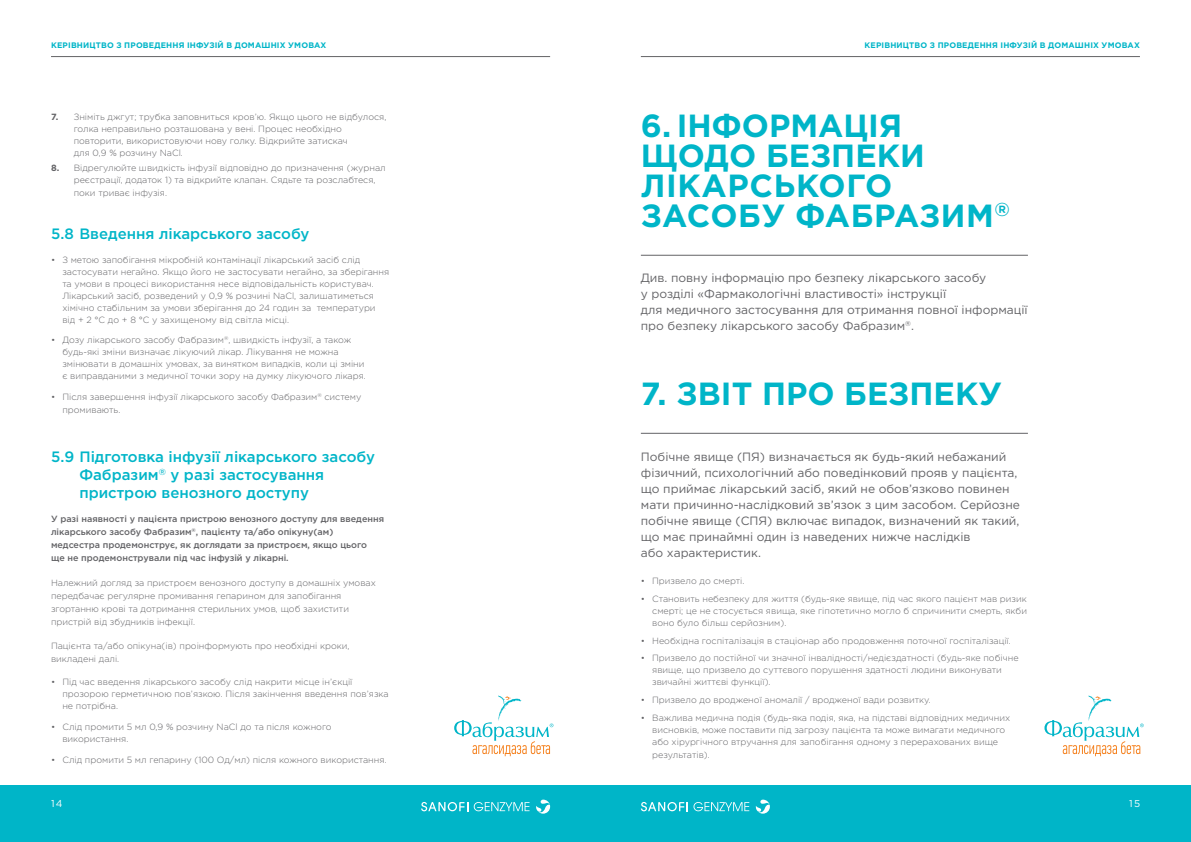
<style>
.page{position:relative;width:1191px;height:842px;background:#fff}
.page>*{position:absolute;margin:0;border:0;box-sizing:border-box;transform-origin:0 0}
.t1{font:700 32px/30px "Gotham Pro";color:#00b5c8}
.t2{font:500 15px/18px "Gotham Pro";color:#00b5c8}
.t3{font:12px/16px "Gotham Pro";color:#636366}
.t4{font:10px "Gotham Pro";color:#fff}
.t5{font:300 9px/12px "Gotham Pro";color:#636366}
.t6{font:500 9px/13px "Gotham Pro";color:#636366}
.t7{font:700 8px "Gotham Pro";letter-spacing:.02em;color:#00b5c8}
.s1{font-weight:700}
</style>
<div class="page">
<div style="left:595px;top:785px;width:596px;height:57px;background:#00b5c8"></div>
<div style="left:0;top:785px;width:595px;height:57px;background:#00b5c8"></div>
<hr style="left:641px;top:56px;width:499px;height:1px;background:#636366">
<hr style="left:51px;top:56px;width:499px;height:1px;background:#636366">
<svg style="left:756px;top:800px;width:14px;height:14px"></svg>
<svg style="left:641px;top:802px;width:108px;height:9px"></svg>
<svg style="left:536px;top:800px;width:14px;height:14px"></svg>
<svg style="left:421px;top:802px;width:47px;height:9px"></svg>
<svg style="left:474px;top:802px;width:55px;height:9px"></svg>
<svg style="left:1044px;top:695px;width:99px;height:61px"></svg>
<svg style="left:454px;top:695px;width:99px;height:61px"></svg>
<hr style="left:641px;top:255px;width:387px;height:1px;background:#636366">
<hr style="left:641px;top:433px;width:387px;height:1px;background:#636366">
<p class="t7" style="left:51px;top:41px;width:277px">КЕРІВНИЦТВО З ПРОВЕДЕННЯ ІНФУЗІЙ В ДОМАШНІХ УМОВАХ</p>
<p class="t7" style="left:864px;top:41px;width:277px">КЕРІВНИЦТВО З ПРОВЕДЕННЯ ІНФУЗІЙ В ДОМАШНІХ УМОВАХ</p>
<p class="t5" style="left:74px;top:111px;width:314px;text-indent:-23px"><span class="s1">7.</span> Зніміть джгут; трубка заповниться кров’ю. Якщо цього не відбулося, голка неправильно розташована у вені. Процес необхідно повторити, використовуючи нову голку. Відкрийте затискач<br>для 0,9 % розчину NaCl.</p>
<p class="t5" style="left:74px;top:162px;width:313px;text-indent:-23px"><span class="s1">8.</span> Відрегулюйте швидкість інфузії відповідно до призначення (журнал реєстрації, додаток 1) та відкрийте клапан. Сядьте та розслабтеся,</p>
<p class="t5" style="left:74px;top:187px;width:95px">поки триває інфузія.</p>
<h2 class="t2" style="left:51px;top:225px;width:260px">5.8 Введення лікарського засобу</h2>
<p class="t5" style="left:62px;top:254px;width:328px;text-indent:-11px">• З метою запобігання мікробній контамінації лікарський засіб слід застосувати негайно. Якщо його не застосувати негайно, за зберігання та умови в процесі використання несе відповідальність користувач.<br>Лікарський засіб, розведений у 0,9 % розчині NaCl, залишатиметься хімічно стабільним за умови зберігання до 24 годин за температури від + 2 °С до + 8 °С у захищеному від світла місці.</p>
<p class="t5" style="left:62px;top:334px;width:305px;text-indent:-11px">• Дозу лікарського засобу Фабразим<sup>®</sup>, швидкість інфузії, а також будь-які зміни визначає лікуючий лікар. Лікування не можна змінювати в домашніх умовах, за винятком випадків, коли ці зміни є виправданими з медичної точки зору на думку лікуючого лікаря.</p>
<p class="t5" style="left:62px;top:390px;width:300px;line-height:13px;text-indent:-11px">• Після завершення інфузії лікарського засобу Фабразим<sup>®</sup> систему промивають.</p>
<h2 class="t2" style="left:79px;top:447px;width:297px;text-indent:-28px">5.9 Підготовка інфузії лікарського засобу<br>Фабразим<sup>®</sup> у разі застосування пристрою венозного доступу</h2>
<p class="t6" style="left:51px;top:512px;width:334px">У разі наявності у пацієнта пристрою венозного доступу для введення лікарського засобу Фабразим<sup>®</sup>, пацієнту та/або опікуну(ам) медсестра продемонструє, як доглядати за пристроєм, якщо цього<br>ще не продемонстрували під час інфузій у лікарні.</p>
<p class="t5" style="left:51px;top:576px;width:326px;line-height:13px">Належний догляд за пристроєм венозного доступу в домашніх умовах передбачає регулярне промивання гепарином для запобігання згортанню крові та дотримання стерильних умов, щоб захистити пристрій від збудників інфекції.</p>
<p class="t5" style="left:51px;top:639px;width:300px;line-height:13px">Пацієнта та/або опікуна(ів) проінформують про необхідні кроки, викладені далі.</p>
<p class="t5" style="left:62px;top:676px;width:328px;text-indent:-11px">• Під час введення лікарського засобу слід накрити місце ін’єкції прозорою герметичною пов’язкою. Після закінчення введення пов’язка не потрібна.</p>
<p class="t5" style="left:62px;top:721px;width:271px;text-indent:-11px">• Слід промити 5 мл 0,9 % розчину NaCl до та після кожного використання.</p>
<p class="t5" style="left:51px;top:754px;width:337px">• Слід промити 5 мл гепарину (100 Од/мл) після кожного використання.</p>
<h1 class="t1" style="left:641px;top:110px;width:370px">6. ІНФОРМАЦІЯ<br>ЩОДО БЕЗПЕКИ<br>ЛІКАРСЬКОГО<br>ЗАСОБУ ФАБРАЗИМ<sup>®</sup></h1>
<h3 class="t3" style="left:641px;top:270px;width:388px">Див. повну інформацію про безпеку лікарського засобу<br>у розділі «Фармакологічні властивості» інструкції<br>для медичного застосування для отримання повної інформації про безпеку лікарського засобу Фабразим<sup>®</sup>.</h3>
<h1 class="t1" style="left:641px;top:378px;width:362px">7. ЗВІТ ПРО БЕЗПЕКУ</h1>
<p class="t3" style="left:641px;top:448px;width:380px">Побічне явище (ПЯ) визначається як будь-який небажаний фізичний, психологічний або поведінковий прояв у пацієнта, що приймає лікарський засіб, який не обов’язково повинен мати причинно-наслідковий зв’язок з цим засобом. Серйозне побічне явище (СПЯ) включає випадок, визначений як такий, що має принаймні один із наведених нижче наслідків<br>або характеристик.</p>
<p class="t5" style="left:641px;top:575px;width:105px">• Призвело до смерті.</p>
<p class="t5" style="left:652px;top:593px;width:376px;text-align:justify;text-indent:-11px">• Становить небезпеку для життя (будь-яке явище, під час якого пацієнт мав ризик смерті; це не стосується явища, яке гіпотетично могло б спричинити смерть, якби воно було більш серйозним).</p>
<p class="t5" style="left:641px;top:635px;width:371px">• Необхідна госпіталізація в стаціонар або продовження поточної госпіталізації.</p>
<p class="t5" style="left:652px;top:652px;width:368px;text-indent:-11px">• Призвело до постійної чи значної інвалідності/недієздатності (будь-яке побічне явище, що призвело до суттєвого порушення здатності людини виконувати звичайні життєві функції).</p>
<p class="t5" style="left:641px;top:694px;width:291px">• Призвело до вродженої аномалії / вродженої вади розвитку.</p>
<p class="t5" style="left:652px;top:712px;width:359px;text-indent:-11px">• Важлива медична подія (будь-яка подія, яка, на підставі відповідних медичних висновків, може поставити під загрозу пацієнта та може вимагати медичного або хірургічного втручання для запобігання одному з перерахованих вище</p>
<p class="t5" style="left:652px;top:749px;width:59px">результатів).</p>
<p class="t4" style="left:51px;top:798px;width:13px">14</p>
<p class="t4" style="left:1129px;top:798px;width:12px">15</p>
</div>
